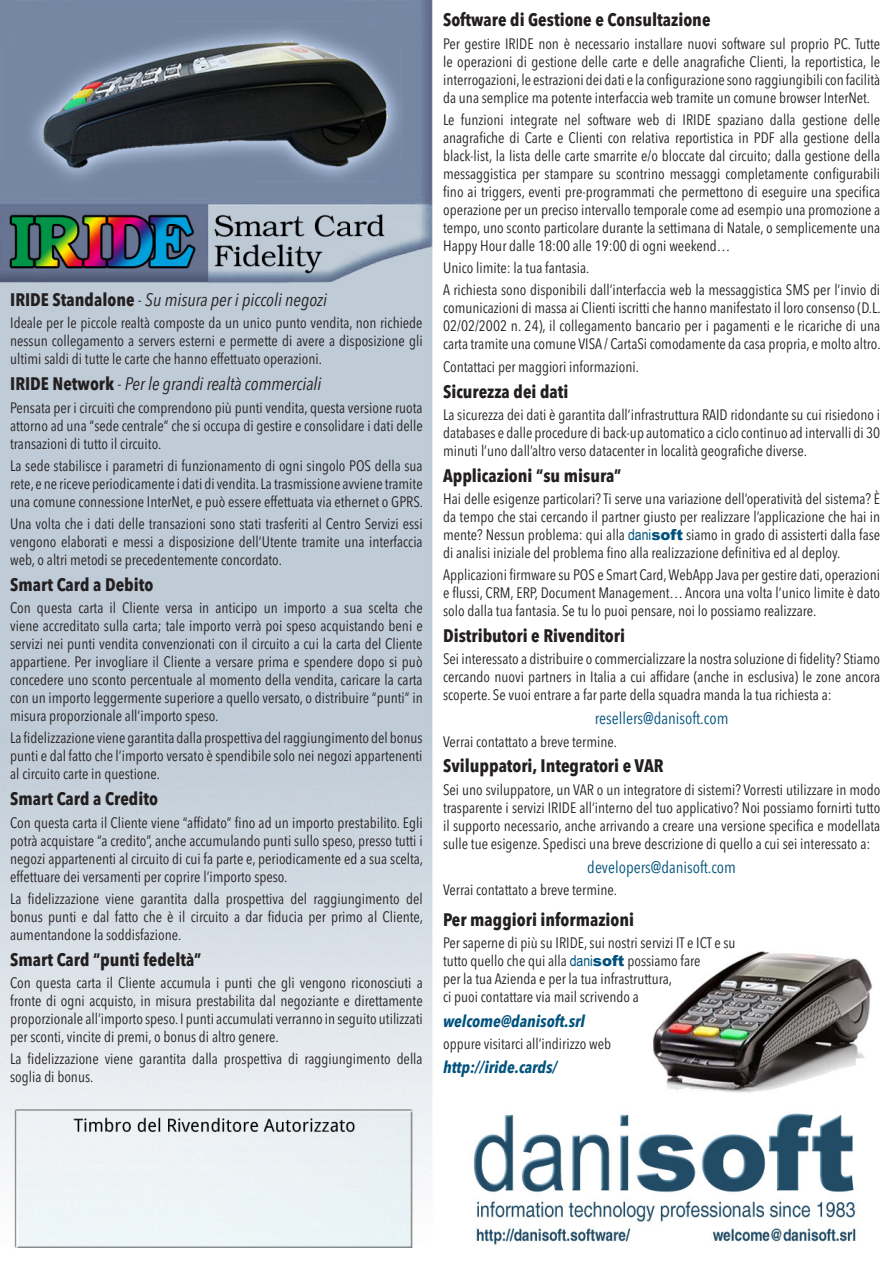
<style>
.page{position:relative;width:893px;height:1263px;background:#fff}
.page>*{position:absolute;margin:0;border:0;box-sizing:border-box;transform-origin:0 0}
.t1{font:700 condensed 18px "Avenir Next LT Pro";color:#231f20}
.t2{font:italic condensed 18px "Avenir Next LT Pro";color:#231f20}
.t3{font:condensed 16.5px "Avenir Next LT Pro";color:#00527d}
.t4{font:italic 700 condensed 16.5px "Avenir Next LT Pro";color:#00527d}
.t5{font:condensed 15px/18px "Avenir Next LT Pro";color:#231f20;text-align:justify}
.s1{font-weight:700;font-style:normal}
.s2{font-family:"Arial Narrow";font-stretch:normal;color:#00527d}
.s3{font-family:"Arial";font-weight:900;font-stretch:normal;color:#00527d}
</style>
<div class="page">
<img style="left:0;top:0;width:873px;height:1248px">
<p class="t2" style="left:10px;top:289px;width:318px"><span class="s1">IRIDE Standalone</span> - Su misura per i piccoli negozi</p>
<p class="t5" style="left:10px;top:314px;width:414px">Ideale per le piccole realtà composte da un unico punto vendita, non richiede nessun collegamento a servers esterni e permette di avere a disposizione gli ultimi saldi di tutte le carte che hanno effettuato operazioni.</p>
<p class="t2" style="left:10px;top:373px;width:313px"><span class="s1">IRIDE Network</span> - Per le grandi realtà commerciali</p>
<p class="t5" style="left:10px;top:398px;width:414px">Pensata per i circuiti che comprendono più punti vendita, questa versione ruota attorno ad una “sede centrale” che si occupa di gestire e consolidare i dati delle transazioni di tutto il circuito.</p>
<p class="t5" style="left:10px;top:456px;width:414px">La sede stabilisce i parametri di funzionamento di ogni singolo POS della sua rete, e ne riceve periodicamente i dati di vendita. La trasmissione avviene tramite una comune connessione InterNet, e può essere effettuata via ethernet o GPRS.</p>
<p class="t5" style="left:10px;top:515px;width:414px">Una volta che i dati delle transazioni sono stati trasferiti al Centro Servizi essi vengono elaborati e messi a disposizione dell’Utente tramite una interfaccia web, o altri metodi se precedentemente concordato.</p>
<p class="t1" style="left:10px;top:574px;width:145px">Smart Card a Debito</p>
<p class="t5" style="left:10px;top:599px;width:414px">Con questa carta il Cliente versa in anticipo un importo a sua scelta che viene accreditato sulla carta; tale importo verrà poi speso acquistando beni e servizi nei punti vendita convenzionati con il circuito a cui la carta del Cliente appartiene. Per invogliare il Cliente a versare prima e spendere dopo si può concedere uno sconto percentuale al momento della vendita, caricare la carta con un importo leggermente superiore a quello versato, o distribuire “punti” in misura proporzionale all’importo speso.</p>
<p class="t5" style="left:10px;top:729px;width:414px">La fidelizzazione viene garantita dalla prospettiva del raggiungimento del bonus punti e dal fatto che l’importo versato è spendibile solo nei negozi appartenenti al circuito carte in questione.</p>
<p class="t1" style="left:10px;top:788px;width:149px">Smart Card a Credito</p>
<p class="t5" style="left:10px;top:813px;width:414px">Con questa carta il Cliente viene “affidato” fino ad un importo prestabilito. Egli potrà acquistare “a credito”, anche accumulando punti sullo speso, presso tutti i negozi appartenenti al circuito di cui fa parte e, periodicamente ed a sua scelta, effettuare dei versamenti per coprire l’importo speso.</p>
<p class="t5" style="left:10px;top:889px;width:414px">La fidelizzazione viene garantita dalla prospettiva del raggiungimento del bonus punti e dal fatto che è il circuito a dar fiducia per primo al Cliente, aumentandone la soddisfazione.</p>
<p class="t1" style="left:10px;top:948px;width:193px">Smart Card “punti fedeltà”</p>
<p class="t5" style="left:10px;top:974px;width:414px">Con questa carta il Cliente accumula i punti che gli vengono riconosciuti a fronte di ogni acquisto, in misura prestabilita dal negoziante e direttamente proporzionale all’importo speso. I punti accumulati verranno in seguito utilizzati per sconti, vincite di premi, o bonus di altro genere.</p>
<p class="t5" style="left:10px;top:1050px;width:414px">La fidelizzazione viene garantita dalla prospettiva di raggiungimento della soglia di bonus.</p>
<p class="t1" style="left:443px;top:9px;width:269px">Software di Gestione e Consultazione</p>
<p class="t5" style="left:443px;top:34px;width:439px">Per gestire IRIDE non è necessario installare nuovi software sul proprio PC. Tutte le operazioni di gestione delle carte e delle anagrafiche Clienti, la reportistica, le interrogazioni, le estrazioni dei dati e la configurazione sono raggiungibili con facilità da una semplice ma potente interfaccia web tramite un comune browser InterNet.</p>
<p class="t5" style="left:443px;top:111px;width:439px">Le funzioni integrate nel software web di IRIDE spaziano dalla gestione delle anagrafiche di Carte e Clienti con relativa reportistica in PDF alla gestione della black-list, la lista delle carte smarrite e/o bloccate dal circuito; dalla gestione della messaggistica per stampare su scontrino messaggi completamente configurabili fino ai triggers, eventi pre-programmati che permettono di eseguire una specifica operazione per un preciso intervallo temporale come ad esempio una promozione a tempo, uno sconto particolare durante la settimana di Natale, o semplicemente una Happy Hour dalle 18:00 alle 19:00 di ogni weekend…</p>
<p class="t5" style="left:443px;top:257px;width:439px;line-height:22.2px">Unico limite: la tua fantasia.<br>A richiesta sono disponibili dall’interfaccia web la messaggistica SMS per l’invio di</p>
<p class="t5" style="left:443px;top:299px;width:439px">comunicazioni di massa ai Clienti iscritti che hanno manifestato il loro consenso (D.L.<br>02/02/2002 n. 24), il collegamento bancario per i pagamenti e le ricariche di una carta tramite una comune VISA / CartaSi comodamente da casa propria, e molto altro.</p>
<p class="t5" style="left:443px;top:357px;width:197px">Contattaci per maggiori informazioni.</p>
<p class="t1" style="left:443px;top:380px;width:127px">Sicurezza dei dati</p>
<p class="t5" style="left:443px;top:405px;width:439px">La sicurezza dei dati è garantita dall’infrastruttura RAID ridondante su cui risiedono i databases e dalle procedure di back-up automatico a ciclo continuo ad intervalli di 30 minuti l’uno dall’altro verso datacenter in località geografiche diverse.</p>
<p class="t1" style="left:443px;top:464px;width:180px">Applicazioni “su misura”</p>
<p class="t5" style="left:443px;top:490px;width:439px">Hai delle esigenze particolari? Ti serve una variazione dell’operatività del sistema? È da tempo che stai cercando il partner giusto per realizzare l’applicazione che hai in mente? Nessun problema: qui alla <span class="s2">dani</span><span class="s3">soft</span> siamo in grado di assisterti dalla fase di analisi iniziale del problema fino alla realizzazione definitiva ed al deploy.</p>
<p class="t5" style="left:443px;top:566px;width:439px">Applicazioni firmware su POS e Smart Card, WebApp Java per gestire dati, operazioni e flussi, CRM, ERP, Document Management… Ancora una volta l’unico limite è dato solo dalla tua fantasia. Se tu lo puoi pensare, noi lo possiamo realizzare.</p>
<p class="t1" style="left:443px;top:625px;width:183px">Distributori e Rivenditori</p>
<p class="t5" style="left:443px;top:650px;width:439px">Sei interessato a distribuire o commercializzare la nostra soluzione di fidelity? Stiamo cercando nuovi partners in Italia a cui affidare (anche in esclusiva) le zone ancora scoperte. Se vuoi entrare a far parte della squadra manda la tua richiesta a:</p>
<p class="t3" style="left:595px;top:709px;width:135px">resellers@danisoft.com</p>
<p class="t5" style="left:443px;top:732px;width:175px">Verrai contattato a breve termine.</p>
<p class="t1" style="left:443px;top:755px;width:222px">Sviluppatori, Integratori e VAR</p>
<p class="t5" style="left:443px;top:780px;width:439px">Sei uno sviluppatore, un VAR o un integratore di sistemi? Vorresti utilizzare in modo trasparente i servizi IRIDE all’interno del tuo applicativo? Noi possiamo fornirti tutto il supporto necessario, anche arrivando a creare una versione specifica e modellata sulle tue esigenze. Spedisci una breve descrizione di quello a cui sei interessato a:</p>
<p class="t3" style="left:587px;top:857px;width:150px">developers@danisoft.com</p>
<p class="t5" style="left:443px;top:881px;width:175px">Verrai contattato a breve termine.</p>
<p class="t1" style="left:443px;top:909px;width:193px">Per maggiori informazioni</p>
<p class="t5" style="left:443px;top:934px;width:294px;text-align:left">Per saperne di più su IRIDE, sui nostri servizi IT e ICT e su tutto quello che qui alla <span class="s2">dani</span><span class="s3">soft</span> possiamo fare<br>per la tua Azienda e per la tua infrastruttura,<br>ci puoi contattare via mail scrivendo a</p>
<p class="t4" style="left:443px;top:1010px;width:143px">welcome@danisoft.srl</p>
<p class="t5" style="left:443px;top:1034px;width:169px">oppure visitarci all’indirizzo web</p>
<p class="t4" style="left:443px;top:1057px;width:116px">http://iride.cards/</p>
</div>
